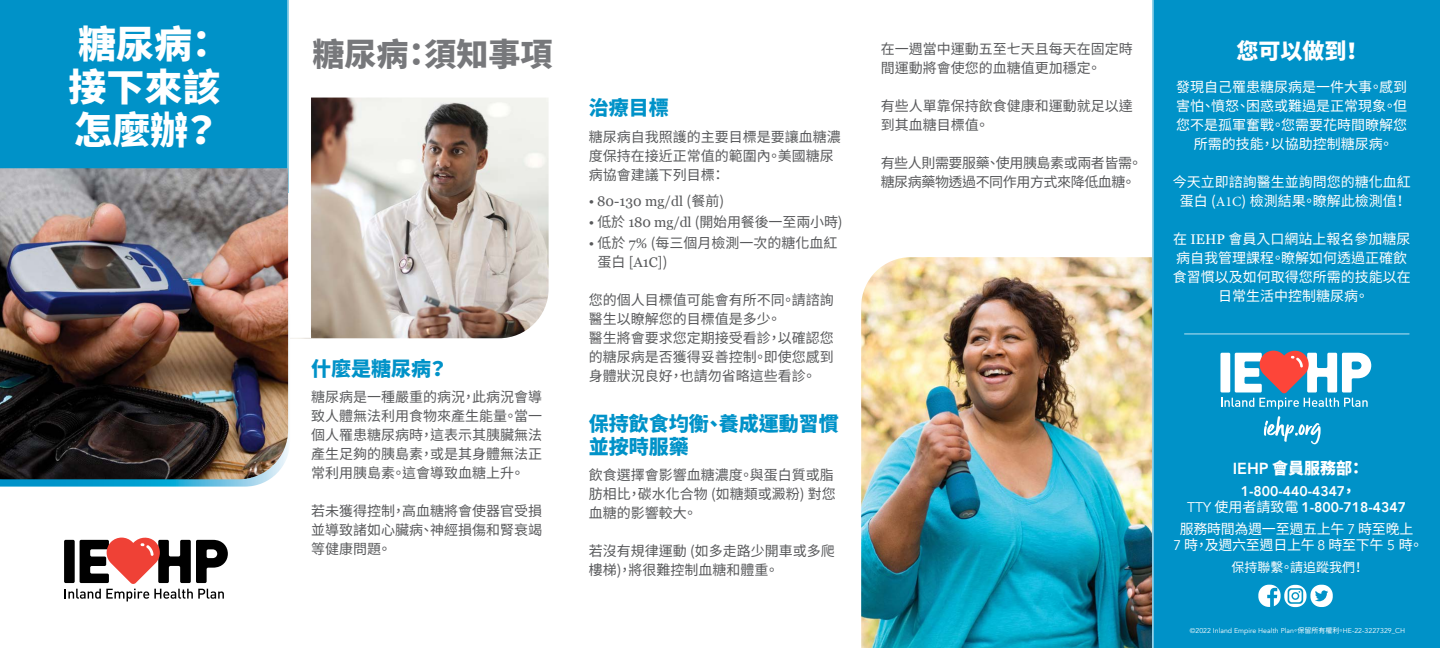
<style>
.page{position:relative;width:1440px;height:648px;background:#fff}
.page>*{position:absolute;margin:0;border:0;box-sizing:border-box;transform-origin:0 0}
.t1{font:900 38px/43px "Noto Sans CJ Ktc";color:#fff;text-align:justify}
.t2{font:900 32px "Noto Sans CJ Ktc";color:#77787b}
.t3{font:900 22px "Noto Sans CJ Ktc";color:#fff}
.t4{font:900 20px/23px "Noto Sans CJ Ktc";color:#0092c8}
.t5{font:900 16px "Noto Sans CJ Ktc";color:#fff}
.t6{font:14px/19px "Noto Sans CJ Ktc";color:#58595b}
.t7{font:14px/19px "Noto Sans CJ Ktc";color:#fff;text-align:center}
.t8{font:14px/19px "Noto Sans CJ Ktc";letter-spacing:-.03em;color:#58595b}
.t9{font:800 14px/16.8px "Avenir";color:#fff;text-align:center}
.t10{font:14px/16.8px "Noto Sans CJ Ktc";letter-spacing:-.02em;color:#fff;text-align:center}
.t11{font:14px "Georgia";color:#58595b}
.t12{font:13px "Noto Sans CJ Ktc";color:#fff}
.t13{font:7px "Avenir";color:#fff}
.s1{font-family:"Noto Sans CJ Ktc"}
.s2{font-family:"Georgia"}
.s3{font-family:"Minion Pro"}
.s4{font-family:"Avenir";font-weight:800}
.s5{font-family:"Noto Sans CJ Ktc";font-weight:900}
.s6{font-weight:400}
.s7{font-family:"Noto Sans CJ Ktc";font-weight:400}
.s8{font-family:"Avenir"}
</style>
<div class="page">
<img style="left:861px;top:257px;width:292px;height:391px">
<img style="left:311px;top:98px;width:238px;height:240px">
<svg style="left:0;top:269px;width:290px;height:218px"></svg>
<div style="left:0;top:0;width:288px;height:168px;background:#0092c8"></div>
<img style="left:0;top:168px;width:288px;height:311px">
<div style="left:1153px;top:0;width:287px;height:648px;background:#0092c8"></div>
<hr style="left:1185px;top:333px;width:224px;height:1px;background:#fff">
<div style="left:1310px;top:585px;width:23px;height:22px;background:#fff;border-radius:10px"></div>
<svg style="left:1315px;top:590px;width:13px;height:11px"></svg>
<div style="left:1258px;top:585px;width:23px;height:22px;background:#fff;border-radius:10px"></div>
<svg style="left:1267px;top:588px;width:10px;height:19px"></svg>
<svg style="left:1284px;top:585px;width:23px;height:22px"></svg>
<svg style="left:1288px;top:588px;width:15px;height:16px"></svg>
<div style="left:64px;top:540px;width:11px;height:43px;background:#151515;border-radius:2px"></div>
<svg style="left:65px;top:537px;width:163px;height:64px"></svg>
<div style="left:1220px;top:353px;width:10px;height:39px;background:#84cae4"></div>
<svg style="left:1221px;top:349px;width:150px;height:60px"></svg>
<svg style="left:1264px;top:416px;width:57px;height:28px"></svg>
<h1 class="t1" style="left:69px;top:24px;width:154px">糖尿病：接下來該怎麼辦？</h1>
<h2 class="t2" style="left:312px;top:37px;width:241px">糖尿病：須知事項</h2>
<h3 class="t4" style="left:311px;top:357px;width:138px">什麼是糖尿病？</h3>
<p class="t6" style="left:311px;top:388px;width:233px;text-align:justify">糖尿病是一種嚴重的病況，此病況會導致人體無法利用食物來產生能量。當一個人罹患糖尿病時，這表示其胰臟無法產生足夠的胰島素，或是其身體無法正常利用胰島素。這會導致血糖上升。</p>
<p class="t6" style="left:311px;top:502px;width:233px;text-align:justify">若未獲得控制，高血糖將會使器官受損並導致諸如心臟病、神經損傷和腎衰竭等健康問題。</p>
<h3 class="t4" style="left:589px;top:97px;width:81px">治療目標</h3>
<p class="t6" style="left:589px;top:127px;width:253px">糖尿病自我照護的主要目標是要讓血糖濃度保持在接近正常值的範圍內。美國糖尿病協會建議下列目標：</p>
<p class="t11" style="left:589px;top:191px;width:137px">• 80-130 mg/dl <span class="s1">(餐前)</span></p>
<p class="t6" style="left:589px;top:213px;width:255px"><span class="s2">•</span> 低於 <span class="s2">180 mg/dl</span> (開始用餐後一至兩小時)</p>
<p class="t6" style="left:597px;top:234px;width:241px;text-indent:-9px"><span class="s2">•</span> 低於 <span class="s2">7%</span> (每三個月檢測一次的糖化血紅蛋白 [<span class="s2">A1C</span>])</p>
<p class="t6" style="left:589px;top:291px;width:246px">您的個人目標值可能會有所不同。請諮詢醫生以瞭解您的目標值是多少。<br>醫生將會要求您定期接受看診，以確認您的糖尿病是否獲得妥善控制。即使您感到身體狀況良好，也請勿省略這些看診。</p>
<h3 class="t4" style="left:589px;top:413px;width:251px">保持飲食均衡、養成運動習慣並按時服藥</h3>
<p class="t6" style="left:589px;top:466px;width:249px">飲食選擇會影響血糖濃度。與蛋白質或脂肪相比，碳水化合物 (如糖類或澱粉) 對您血糖的影響較大。</p>
<p class="t6" style="left:589px;top:542px;width:248px">若沒有規律運動 (如多走路少開車或多爬樓梯)，將很難控制血糖和體重。</p>
<p class="t6" style="left:881px;top:40px;width:253px">在一週當中運動五至七天且每天在固定時</p>
<h3 class="t3" style="left:1236px;top:39px;width:128px">您可以做到！</h3>
<p class="t6" style="left:881px;top:59px;width:222px">間運動將會使您的血糖值更加穩定。</p>
<p class="t6" style="left:881px;top:97px;width:253px">有些人單靠保持飲食健康和運動就足以達到其血糖目標值。</p>
<p class="t8" style="left:881px;top:154px;width:263px">有些人則需要服藥、使用胰島素或兩者皆需。糖尿病藥物透過不同作用方式來降低血糖。</p>
<p class="t7" style="left:1176px;top:77px;width:232px">發現自己罹患糖尿病是一件大事。感到害怕、憤怒、困惑或難過是正常現象。但您不是孤軍奮戰。您需要花時間瞭解您所需的技能，以協助控制糖尿病。</p>
<p class="t7" style="left:1173px;top:172px;width:239px">今天立即諮詢醫生並詢問您的糖化血紅蛋白 (<span class="s3">A1C</span>) 檢測結果。瞭解此檢測值！</p>
<p class="t7" style="left:1173px;top:229px;width:239px">在 <span class="s2">IEHP</span> 會員入口網站上報名參加糖尿病自我管理課程。瞭解如何透過正確飲食習慣以及如何取得您所需的技能以在日常生活中控制糖尿病。</p>
<p class="t5" style="left:1233px;top:459px;width:133px"><span class="s4">IEHP</span> 會員服務部：</p>
<p class="t9" style="left:1187px;top:482px;width:220px">1-800-440-4347<span class="s5">，<br></span><span class="s6">TTY</span> <span class="s7">使用者請致電</span> 1-800-718-4347</p>
<p class="t10" style="left:1173px;top:520px;width:251px">服務時間為週一至週五上午 <span class="s8">7</span> 時至晚上<br><span class="s8">7</span> 時，及週六至週日上午 <span class="s8">8</span> 時至下午 <span class="s8">5</span> 時。</p>
<p class="t12" style="left:1232px;top:560px;width:135px">保持聯繫。請追蹤我們！</p>
<p class="t13" style="left:1190px;top:626px;width:217px">©2022 Inland Empire Health Plan<span class="s1">。保留所有權利。</span>HE-22-3227329_CH</p>
</div>
